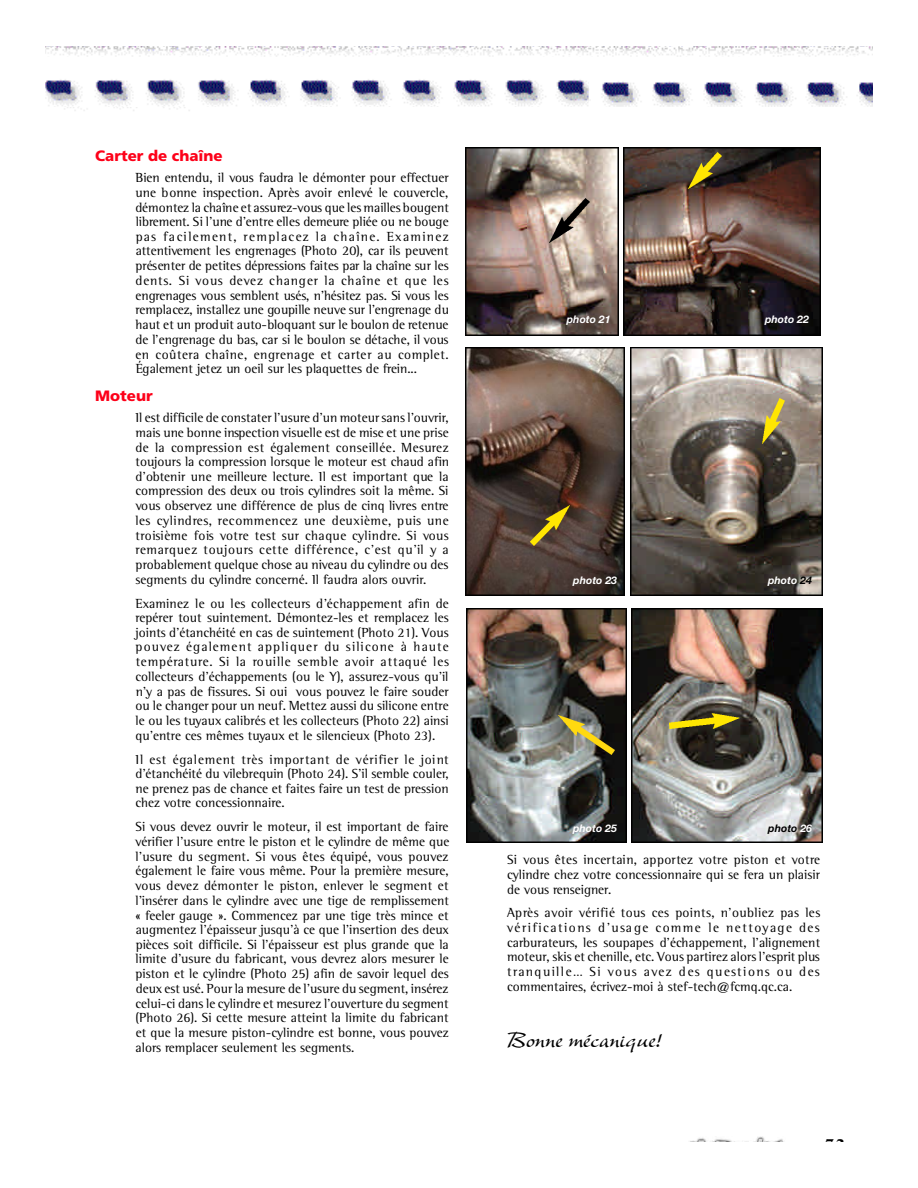
<style>
.page{position:relative;width:918px;height:1188px;background:#fff}
.page>*{position:absolute;margin:0;border:0;box-sizing:border-box;transform-origin:0 0}
.t1{font:24px "New Berolina";color:#000}
.t2{font:900 18px "Tiepolo";color:#000}
.t3{font:900 15px "Frutiger";color:#fd0019}
.t4{font:13.5px/14.7px "Rotis Semi Serif";color:#000;text-align:justify}
.t5{font:italic 700 10.5px "Helvetica Neue";color:#fff}
.t6{font:italic 700 10.5px "Helvetica Neue";color:#000}
.s1{color:#000}
.s2{color:#fff}
</style>
<div class="page">
<img style="left:45px;top:46px;width:828px;height:10px">
<img style="left:588px;top:81px;width:285px;height:25px">
<img style="left:45px;top:79px;width:543px;height:27px">
<img style="left:465px;top:147px;width:153px;height:189px">
<img style="left:624px;top:147px;width:197px;height:189px">
<img style="left:466px;top:348px;width:158px;height:248px">
<img style="left:630px;top:348px;width:192px;height:248px">
<img style="left:466px;top:609px;width:161px;height:234px">
<img style="left:632px;top:609px;width:190px;height:234px">
<img style="left:689px;top:1136px;width:95px;height:6px">
<img style="left:549px;top:198px;width:40px;height:45px">
<img style="left:688px;top:153px;width:34px;height:36px">
<img style="left:531px;top:506px;width:39px;height:39px">
<img style="left:763px;top:398px;width:22px;height:45px">
<img style="left:559px;top:716px;width:56px;height:39px">
<img style="left:669px;top:714px;width:71px;height:15px">
<p class="t3" style="left:95px;top:149px;width:129px">Carter de chaîne</p>
<p class="t4" style="left:135px;top:171px;width:315px">Bien entendu, il vo us faudra le démonter pour effectuer une bonne inspection. Après avoir enlevé le couve rc l e , démontez la chaîne et assure z - vo us que les mailles bougent l i b rement. Si l’une d’entre elles demeure pliée ou ne bouge pas facilement, remplacez la chaîne. Exa m i n e z a t t e n t i vement les engrenages (Photo 20), car ils peuve n t présenter de petites dépre s s i o ns faites par la chaîne sur les d e n t s. Si vo us devez changer la chaîne et que les e n g renages vo us semblent us é s, n’hésitez pas. Si vo us les remplacez, installez une goupille neuve sur l’engrenage du haut et un produit auto-bloquant sur le boulon de re t e n u e de l’engrenage du bas, car si le boulon se détache, il vo us en coûtera chaîne, engrenage et carter au complet.<br>Également jetez un oeil sur les plaquettes de fre i n . . .</p>
<p class="t3" style="left:95px;top:389px;width:59px">Moteur</p>
<p class="t4" style="left:135px;top:411px;width:315px">Il est difficile de constater l’usure d’un moteur sans l’ouvrir, mais une bonne inspection visuelle est de mise et une prise de la compression est également conseillée. Mesure z toujours la compression lorsque le moteur est chaud afin d’obtenir une meilleure lecture. Il est important que la compression des deux ou trois cylindres soit la même. Si vous observez une différence de plus de cinq livres entre les cylindre s, recommencez une deuxième, puis une t ro isième fois vo t re test sur chaque cylindre. Si vo us re m a rquez toujours cette différence, c’est qu’il y a probablement quelque chose au niveau du cylindre ou des segments du cylindre concerné. Il faudra alors ouvrir.</p>
<p class="t4" style="left:135px;top:597px;width:315px">E xaminez le ou les collecteurs d’échappement afin de repérer tout suintement. Démontez-les et remplacez les joints d’étanchéité en cas de suintement (Photo 21). Vous p o u vez également appliquer du silicone à haute t e m p é ra t u re. Si la rouille semble avoir attaqué les collecteurs d’échappements (ou le Y), assurez-vous qu’il n’y a pas de fissures. Si oui vous pouvez le faire souder ou le changer pour un neuf. Mettez aussi du silicone entre le ou les tuyaux calibrés et les collecteurs (Photo 22) ainsi qu’entre ces mêmes tuyaux et le silencieux (Photo 23).</p>
<p class="t4" style="left:135px;top:753px;width:315px">Il est également très important de vérifier le joint d’étanchéité du vilebrequin (Photo 24). S’il semble couler, ne prenez pas de chance et faites faire un test de pression chez votre concessionnaire.</p>
<p class="t4" style="left:135px;top:821px;width:316px">Si vous devez ouvrir le moteur, il est important de faire vérifier l’usure entre le piston et le cylindre de même que l ’ us u re du segment. Si vo us êtes équipé, vo us pouve z également le faire vous même. Pour la première mesure, vo us devez démonter le piston, enlever le segment et l’insérer dans le cylindre avec une tige de remplissement « feeler gauge ». Commencez par une tige très mince et augmentez l’épaisseur jusqu’à ce que l’insertion des deux pièces soit difficile. Si l’épaisseur est plus grande que la limite d’usure du fabricant, vous devrez alors mesurer le piston et le cylindre (Photo 25) afin de savoir lequel des deux est usé. Pour la mesure de l’usure du segment, insérez celui-ci dans le cylindre et mesurez l’ouverture du segment (Photo 26). Si cette mesure atteint la limite du fabricant et que la mesure piston-cylindre est bonne, vous pouvez alors remplacer seulement les segments.</p>
<p class="t5" style="left:567px;top:316px;width:45px">photo 21</p>
<p class="t5" style="left:765px;top:316px;width:45px">photo 22</p>
<p class="t5" style="left:573px;top:576px;width:45px">photo 23</p>
<p class="t5" style="left:768px;top:576px;width:45px">photo <span class="s1">24</span></p>
<p class="t5" style="left:573px;top:825px;width:45px">photo 25</p>
<p class="t6" style="left:768px;top:825px;width:45px">photo <span class="s2">26</span></p>
<p class="t4" style="left:507px;top:853px;width:315px">Si vo us êtes incertain, apportez vo t re piston et vo t re cylindre chez votre concessionnaire qui se fera un plaisir de vous renseigner.</p>
<p class="t4" style="left:507px;top:907px;width:315px">Après avoir vérifié tous ces points, n’oubliez pas les v é r i f i c a t i o ns d’usage comme le nettoyage des c a r b u ra t e u rs, les soupapes d’échappement, l’alignement moteur, skis et chenille, etc. Vous partirez alors l’esprit plus t ranquille… Si vo us avez des questions ou des commentaires, écrivez-moi à stef-tech@fcmq.qc.ca.</p>
<h1 class="t1" style="left:507px;top:1029px;width:157px">Bonne mécanique!</h1>
<h2 class="t2" style="left:824px;top:1137px;width:23px">73</h2>
</div>
